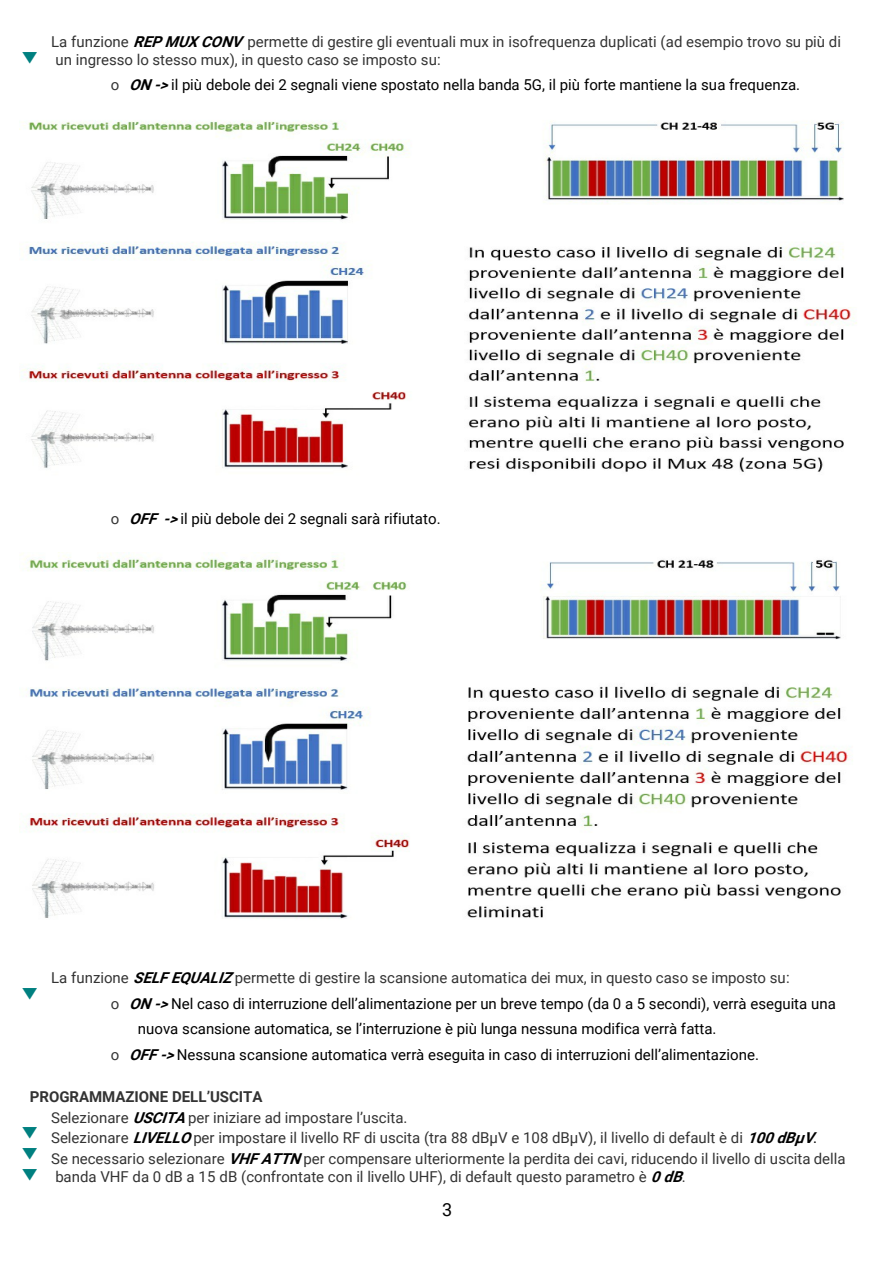
<style>
.page{position:relative;width:893px;height:1263px;background:#fff}
.page>*{position:absolute;margin:0;border:0;box-sizing:border-box;transform-origin:0 0}
.t1{font:18px "Malgun Gothic";color:#008080}
.t2{font:18px "Roboto";color:#000}
.t3{font:15px/18px "Roboto";color:#333}
.t4{font:15px "Roboto";color:#000}
.t5{font:700 15px "Roboto";color:#333}
.s1{font-weight:700;font-style:italic;color:#000}
.s2{color:#333}
.s3{font-weight:700;font-style:italic}
.s4{color:#000}
</style>
<div class="page">
<img style="left:26px;top:552px;width:827px;height:367px">
<img style="left:19px;top:120px;width:838px;height:352px">
<p class="t1" style="left:21px;top:48px;width:19px">▼</p>
<p class="t3" style="left:51px;top:34px;width:791px">La funzione <span class="s1">REP MUX CONV</span> permette di gestire gli eventuali mux in isofrequenza duplicati (ad esempio trovo su più di un ingresso lo stesso mux), in questo caso se imposto su:</p>
<p class="t4" style="left:111px;top:79px;width:691px"><span class="s2">o</span> <span class="s3">ON -&gt;</span>il più debole dei 2 segnali viene spostato nella banda 5G, il più forte mantiene la sua frequenza.</p>
<p class="t4" style="left:111px;top:513px;width:331px"><span class="s2">o</span> <span class="s3">OFF -&gt;</span>il più debole dei 2 segnali sarà rifiutato.</p>
<p class="t3" style="left:51px;top:970px;width:740px">La funzione <span class="s1">SELFEQUALIZ</span>permette di gestire la scansione automatica dei mux, in questo caso se imposto su:</p>
<p class="t4" style="left:111px;top:997px;width:727px"><span class="s2">o</span> <span class="s3">ON -&gt;</span>Nel caso di interruzione dell’alimentazione per un breve tempo (da 0 a 5 secondi), verrà eseguita una</p>
<p class="t4" style="left:138px;top:1023px;width:580px">nuova scansione automatica, se l’interruzione è più lunga nessuna modifica verrà fatta.</p>
<p class="t4" style="left:111px;top:1048px;width:650px"><span class="s2">o</span> <span class="s3">OFF-&gt;</span>Nessuna scansione automatica verrà eseguita in caso di interruzioni dell’alimentazione.</p>
<p class="t5" style="left:30px;top:1090px;width:234px">PROGRAMMAZIONE DELL’USCITA</p>
<p class="t1" style="left:21px;top:1124px;width:19px">▼</p>
<p class="t1" style="left:21px;top:984px;width:19px">▼</p>
<p class="t3" style="left:51px;top:1110px;width:358px">Selezionare <span class="s1">USCITA</span> per iniziare ad impostare l’uscita.</p>
<p class="t3" style="left:51px;top:1131px;width:769px">Selezionare <span class="s1">LIVELLO</span> per impostare il livello RF di uscita (tra 88 dBµV e 108 dBµV), il livello di default è di <span class="s1">100dBµV</span><span class="s4">.</span></p>
<p class="t1" style="left:21px;top:1145px;width:19px">▼</p>
<p class="t3" style="left:51px;top:1151px;width:796px">Se necessario selezionare <span class="s1">VHFATTN</span> per compensare ulteriormente la perdita dei cavi, riducendo il livello di uscita della banda VHF da 0 dB a 15 dB (confrontate con il livello UHF), di default questo parametro è <span class="s1">0dB</span>.</p>
<p class="t1" style="left:21px;top:1166px;width:19px">▼</p>
<p class="t2" style="left:442px;top:1203px;width:12px">3</p>
</div>
